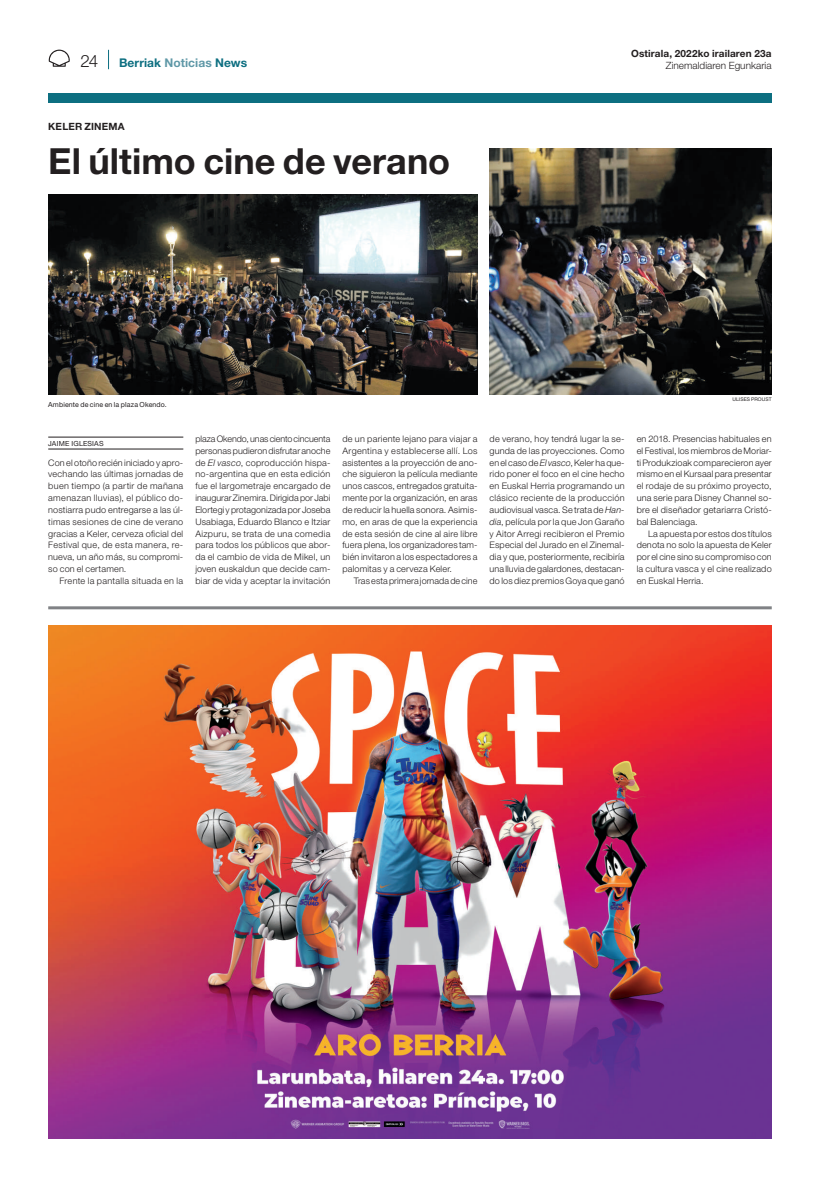
<style>
.page{position:relative;width:820px;height:1191px;background:#fff}
.page>*{position:absolute;margin:0;border:0;box-sizing:border-box;transform-origin:0 0}
.t1{font:700 36px "Helvetica Neue LT Std";color:#231f20}
.t2{font:700 12px "Helvetica Neue LT Std";letter-spacing:.005em;color:#0d6f81}
.t3{font:700 10px "Helvetica Neue LT Std";letter-spacing:.015em;color:#231f20}
.t4{font:300 10px "Helvetica Neue LT Std";color:#231f20}
.t5{font:300 9px/11.8px "Helvetica Neue LT Std";letter-spacing:.02em;color:#231f20;text-align:justify}
.t6{font:7px "Helvetica Neue LT Std";letter-spacing:.02em;color:#231f20}
.t7{font:5px "Helvetica Neue LT Std";letter-spacing:.02em;color:#231f20}
.s1{font-weight:300;font-size:17px;color:#231f20}
.s2{color:#5f98a7}
.s3{font-style:italic}
</style>
<div class="page">
<div style="left:48px;top:93px;width:723px;height:10px;background:#0d6f81"></div>
<svg style="left:49px;top:50px;width:21px;height:17px"></svg>
<svg style="left:108px;top:50px;width:1px;height:19px"></svg>
<hr style="left:48px;top:437px;width:135px;height:1px;background:#231f20">
<hr style="left:48px;top:449px;width:135px;height:1px;background:#231f20">
<img style="left:48px;top:194px;width:429px;height:201px">
<hr style="left:48px;top:606px;width:723px;height:3px;background:#808285">
<img style="left:48px;top:625px;width:723px;height:513px">
<img style="left:489px;top:148px;width:282px;height:247px">
<p class="t3" style="left:631px;top:47px;width:142px">Ostirala, 2022ko irailaren 23a</p>
<h2 class="t2" style="left:80px;top:55px;width:168px"><span class="s1">24</span> Berriak <span class="s2">Noticias</span> News</h2>
<p class="t4" style="left:665px;top:59px;width:107px">Zinemaldiaren Egunkaria</p>
<p class="t3" style="left:48px;top:120px;width:78px">KELER ZINEMA</p>
<h1 class="t1" style="left:48px;top:139px;width:403px">El último cine de verano</h1>
<p class="t6" style="left:48px;top:400px;width:120px">Ambiente de cine en la plaza Okendo.</p>
<p class="t6" style="left:48px;top:439px;width:57px">JAIME IGLESIAS</p>
<p class="t5" style="left:48px;top:456px;width:136px">Con el otoño recién iniciado y apro&shy;vechando las últimas jornadas de buen tiempo (a partir de mañana amenazan lluvias), el público do&shy;nostiarra pudo entregarse a las úl&shy;timas sesiones de cine de verano gracias a Keler, cerveza oficial del Festival que, de esta manera, re&shy;nueva, un año más, su compromi&shy;so con el certamen.</p>
<p class="t5" style="left:60px;top:574px;width:125px">Frente la pantalla situada en la</p>
<p class="t5" style="left:195px;top:433px;width:136px">plaza Okendo, unas ciento cincuenta personas pudieron disfrutar anoche de <span class="s3">El vasco</span>, coproducción hispa&shy;no-argentina que en esta edición fue el largometraje encargado de inaugurar Zinemira. Dirigida por Jabi Elortegi y protagonizada por Joseba Usabiaga, Eduardo Blanco e Itziar Aizpuru, se trata de una comedia para todos los públicos que abor&shy;da el cambio de vida de Mikel, un joven euskaldun que decide cam&shy;biar de vida y aceptar la invitación</p>
<p class="t5" style="left:342px;top:433px;width:136px">de un pariente lejano para viajar a Argentina y establecerse allí. Los asistentes a la proyección de ano&shy;che siguieron la película mediante unos cascos, entregados gratuita&shy;mente por la organización, en aras de reducir la huella sonora. Asimis&shy;mo, en aras de que la experiencia de esta sesión de cine al aire libre fuera plena, los organizadores tam&shy;bién invitaron a los espectadores a palomitas y a cerveza Keler.</p>
<p class="t5" style="left:353px;top:574px;width:125px">Tras esta primera jornada de cine</p>
<p class="t7" style="left:732px;top:396px;width:41px">ULISES PROUST</p>
<p class="t5" style="left:489px;top:433px;width:136px">de verano, hoy tendrá lugar la se&shy;gunda de las proyecciones. Como en el caso de <span class="s3">El vasco</span>, Keler ha que&shy;rido poner el foco en el cine hecho en Euskal Herria programando un clásico reciente de la producción audiovisual vasca. Se trata de <span class="s3">Han&shy;dia</span>, película por la que Jon Garaño y Aitor Arregi recibieron el Premio Especial del Jurado en el Zinemal&shy;dia y que, posteriormente, recibiría una lluvia de galardones, destacan&shy;do los diez premios Goya que ganó</p>
<p class="t5" style="left:636px;top:433px;width:136px">en 2018. Presencias habituales en el Festival, los miembros de Moriar&shy;ti Produkzioak comparecieron ayer mismo en el Kursaal para presentar el rodaje de su próximo proyecto, una serie para Disney Channel so&shy;bre el diseñador getariarra Cristó&shy;bal Balenciaga.</p>
<p class="t5" style="left:636px;top:527px;width:136px;text-indent:11px">La apuesta por estos dos títulos denota no solo la apuesta de Keler por el cine sino su compromiso con la cultura vasca y el cine realizado en Euskal Herria.</p>
</div>
